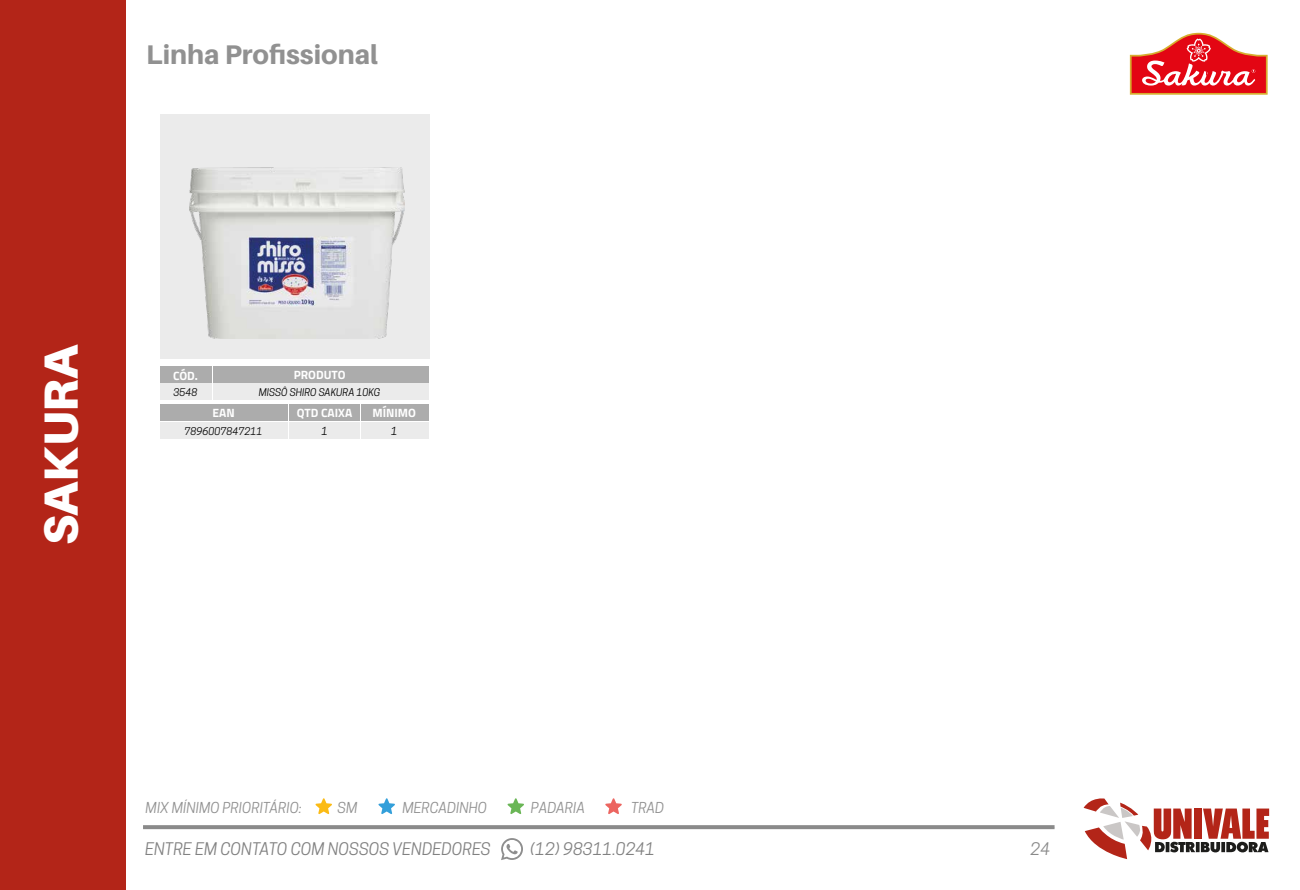
<style>
.page{position:relative;width:1300px;height:890px;background:#fff}
.page>*{position:absolute;margin:0;border:0;box-sizing:border-box;transform-origin:0 0}
.t1{font:900 48px "Aileron";color:#fff}
.t2{font:800 27px "Aileron";color:#919191}
.t3{font:italic 16.3px "Cooper Hewitt";color:#818181}
.t4{font:italic 16.3px "Cooper Hewitt";color:#8a8a8a}
.t5{font:italic 14.2px "Cooper Hewitt";color:#919191}
.t6{font:700 12px "Titillium Web";color:#fff}
.t7{font:italic 10.5px "Cooper Hewitt";color:#010101}
.t8{font:italic 10px "Cooper Hewitt";color:#010101}
</style>
<div class="page">
<svg style="left:143px;top:825px;width:912px;height:4px;background:#8e8e8e"></svg>
<div style="left:1194px;top:809px;width:8px;height:30px;background:#b32518"></div>
<svg style="left:1084px;top:798px;width:111px;height:61px"></svg>
<svg style="left:1196px;top:842px;width:4px;height:10px"></svg>
<svg style="left:1201px;top:809px;width:68px;height:43px"></svg>
<div style="left:0;top:0;width:126px;height:890px;background:#b32518"></div>
<svg style="left:315px;top:798px;width:17px;height:16px"></svg>
<svg style="left:605px;top:798px;width:17px;height:16px"></svg>
<svg style="left:378px;top:798px;width:17px;height:16px"></svg>
<svg style="left:508px;top:798px;width:16px;height:16px"></svg>
<svg style="left:501px;top:838px;width:22px;height:22px"></svg>
<svg style="left:1130px;top:33px;width:138px;height:62px"></svg>
<div style="left:160px;top:115px;width:269px;height:244px;background:#ebebeb"></div>
<div style="left:160px;top:366px;width:52px;height:16px;background:#acacac"></div>
<div style="left:289px;top:405px;width:71px;height:16px;background:#acacac"></div>
<div style="left:362px;top:405px;width:67px;height:16px;background:#acacac"></div>
<div style="left:160px;top:405px;width:128px;height:16px;background:#acacac"></div>
<div style="left:213px;top:366px;width:216px;height:16px;background:#acacac"></div>
<div style="left:160px;top:384px;width:52px;height:16px;background:#ebebeb"></div>
<div style="left:289px;top:422px;width:71px;height:17px;background:#ebebeb"></div>
<div style="left:362px;top:422px;width:67px;height:17px;background:#ebebeb"></div>
<div style="left:160px;top:422px;width:128px;height:17px;background:#ebebeb"></div>
<div style="left:213px;top:384px;width:216px;height:16px;background:#ebebeb"></div>
<img style="left:190px;top:167px;width:215px;height:172px">
<h2 class="t2" style="left:146px;top:40px;width:233px">Linha Profissional</h2>
<h1 class="t1" style="left:33px;top:545px;width:202px;rotate:-90deg">SAKURA</h1>
<p class="t6" style="left:173px;top:366px;width:26px">CÓD.</p>
<p class="t6" style="left:294px;top:365px;width:53px">PRODUTO</p>
<p class="t6" style="left:212px;top:404px;width:24px">EAN</p>
<p class="t6" style="left:297px;top:404px;width:57px">QTD CAIXA</p>
<p class="t6" style="left:372px;top:404px;width:45px">MÍNIMO</p>
<p class="t8" style="left:174px;top:387px;width:25px">3548</p>
<p class="t8" style="left:259px;top:387px;width:123px">MISSÔ SHIRO SAKURA 10KG</p>
<p class="t8" style="left:185px;top:425px;width:79px">7896007847211</p>
<p class="t7" style="left:321px;top:425px;width:8px">1</p>
<p class="t7" style="left:391px;top:425px;width:8px">1</p>
<p class="t5" style="left:146px;top:799px;width:158px">MIX MÍNIMO PRIORITÁRIO:</p>
<p class="t5" style="left:337px;top:799px;width:21px">SM</p>
<p class="t5" style="left:402px;top:799px;width:86px">MERCADINHO</p>
<p class="t5" style="left:531px;top:799px;width:56px">PADARIA</p>
<p class="t5" style="left:631px;top:799px;width:35px">TRAD</p>
<p class="t3" style="left:145px;top:839px;width:347px">ENTRE EM CONTATO COM NOSSOS VENDEDORES</p>
<p class="t3" style="left:530px;top:839px;width:127px">(12) 98311.0241</p>
<p class="t4" style="left:1031px;top:839px;width:21px">24</p>
</div>
